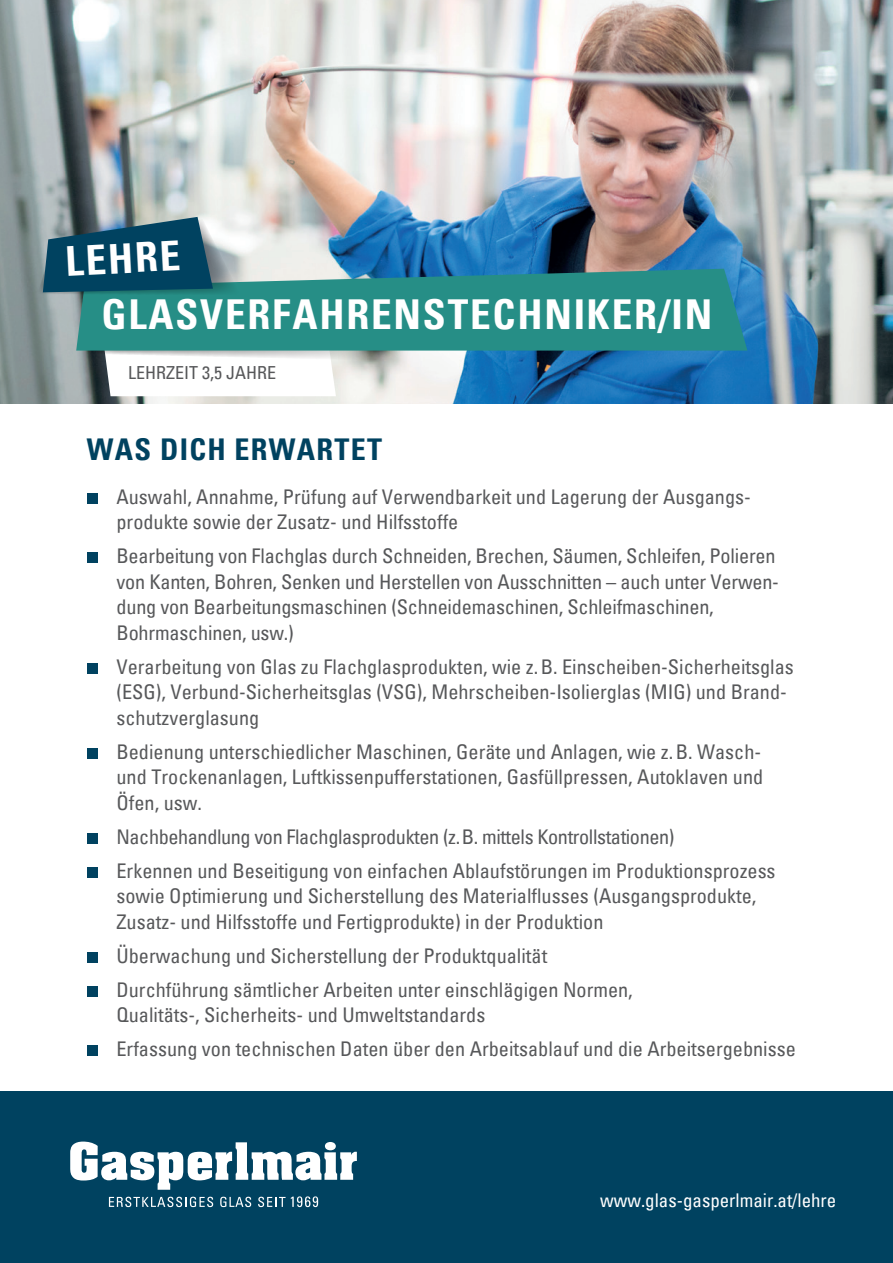
<style>
.page{position:relative;width:893px;height:1263px;background:#fff}
.page>*{position:absolute;margin:0;border:0;box-sizing:border-box;transform-origin:0 0}
.t1{font:700 condensed 41.25px "Univers";letter-spacing:.045em;color:#fff}
.t2{font:700 condensed 30px "Univers";letter-spacing:.045em;color:#004260}
.t3{font:condensed 20.25px/25.5px "Univers";color:#57585a}
.t4{font:condensed 18.9px "Univers";color:#fff}
.t5{font:condensed 18px "Univers";color:#57585a}
</style>
<div class="page">
<img style="left:0;top:0;width:893px;height:404px">
<div style="left:87px;top:493px;width:10px;height:11px;background:#004260"></div>
<div style="left:87px;top:552px;width:10px;height:11px;background:#004260"></div>
<div style="left:87px;top:663px;width:10px;height:11px;background:#004260"></div>
<div style="left:87px;top:748px;width:10px;height:11px;background:#004260"></div>
<div style="left:87px;top:833px;width:10px;height:11px;background:#004260"></div>
<div style="left:87px;top:867px;width:10px;height:11px;background:#004260"></div>
<div style="left:87px;top:952px;width:10px;height:11px;background:#004260"></div>
<div style="left:87px;top:986px;width:10px;height:11px;background:#004260"></div>
<div style="left:87px;top:1045px;width:10px;height:11px;background:#004260"></div>
<div style="left:0;top:1092px;width:893px;height:171px;background:#004260"></div>
<svg style="left:70px;top:1141px;width:287px;height:49px"></svg>
<svg style="left:109px;top:1197px;width:104px;height:10px"></svg>
<svg style="left:220px;top:1197px;width:31px;height:10px"></svg>
<svg style="left:258px;top:1196px;width:60px;height:11px"></svg>
<svg style="left:102px;top:369px;width:234px;height:27px"></svg>
<svg style="left:89px;top:277px;width:685px;height:92px"></svg>
<svg style="left:76px;top:269px;width:671px;height:82px;background:#2b8e8a"></svg>
<svg style="left:37px;top:217px;width:204px;height:79px;background:#34677a"></svg>
<h1 class="t1" style="left:64px;top:236px;width:116px;rotate:-3deg">LEHRE</h1>
<h1 class="t1" style="left:101px;top:289px;width:612px">GLASVERFAHRENSTECHNIKER/IN</h1>
<p class="t5" style="left:128px;top:361px;width:149px">LEHRZEIT 3,5 JAHRE</p>
<h2 class="t2" style="left:87px;top:431px;width:297px">WAS DICH ERWARTET</h2>
<p class="t3" style="left:116px;top:483px;width:636px">Auswahl, Annahme, Prüfung auf Verwendbarkeit und Lagerung der Ausgangs&shy;produkte sowie der Zusatz- und Hilfsstoffe</p>
<p class="t3" style="left:116px;top:543px;width:664px">Bearbeitung von Flachglas durch Schneiden, Brechen, Säumen, Schleifen, Polieren von Kanten, Bohren, Senken und Herstellen von Ausschnitten – auch unter Verwen&shy;dung von Bearbeitungsmaschinen (Schneidemaschinen, Schleifmaschinen, Bohrmaschinen, usw.)</p>
<p class="t3" style="left:116px;top:653px;width:679px">Verarbeitung von Glas zu Flachglasprodukten, wie z.B. Einscheiben-Sicherheitsglas (ESG), Verbund-Sicherheitsglas (VSG), Mehrscheiben-Isolierglas (MIG) und Brand&shy;schutzverglasung</p>
<p class="t3" style="left:116px;top:738px;width:648px;text-align:justify">Bedienung unterschiedlicher Maschinen, Geräte und Anlagen, wie z.B. Wasch&shy;und Trockenanlagen, Luftkissenpufferstationen, Gasfüllpressen, Autoklaven und Öfen, usw.</p>
<p class="t3" style="left:116px;top:819px;width:661px;line-height:34px">Nachbehandlung von Flachglasprodukten (z.B. mittels Kontrollstationen)<br>Erkennen und Beseitigung von einfachen Ablaufstörungen im Produktionsprozess</p>
<p class="t3" style="left:116px;top:883px;width:641px">sowie Optimierung und Sicherstellung des Materialflusses (Ausgangsprodukte,<br>Zusatz- und Hilfsstoffe und Fertigprodukte) in der Produktion</p>
<p class="t3" style="left:116px;top:938px;width:518px;line-height:34px">Überwachung und Sicherstellung der Produktqualität<br>Durchführung sämtlicher Arbeiten unter einschlägigen Normen,</p>
<p class="t3" style="left:116px;top:998px;width:681px;line-height:34px">Qualitäts-, Sicherheits- und Umweltstandards<br>Erfassung von technischen Daten über den Arbeitsablauf und die Arbeitsergebnisse</p>
<p class="t4" style="left:600px;top:1188px;width:238px">www.glas-gasperlmair.at/lehre</p>
</div>
